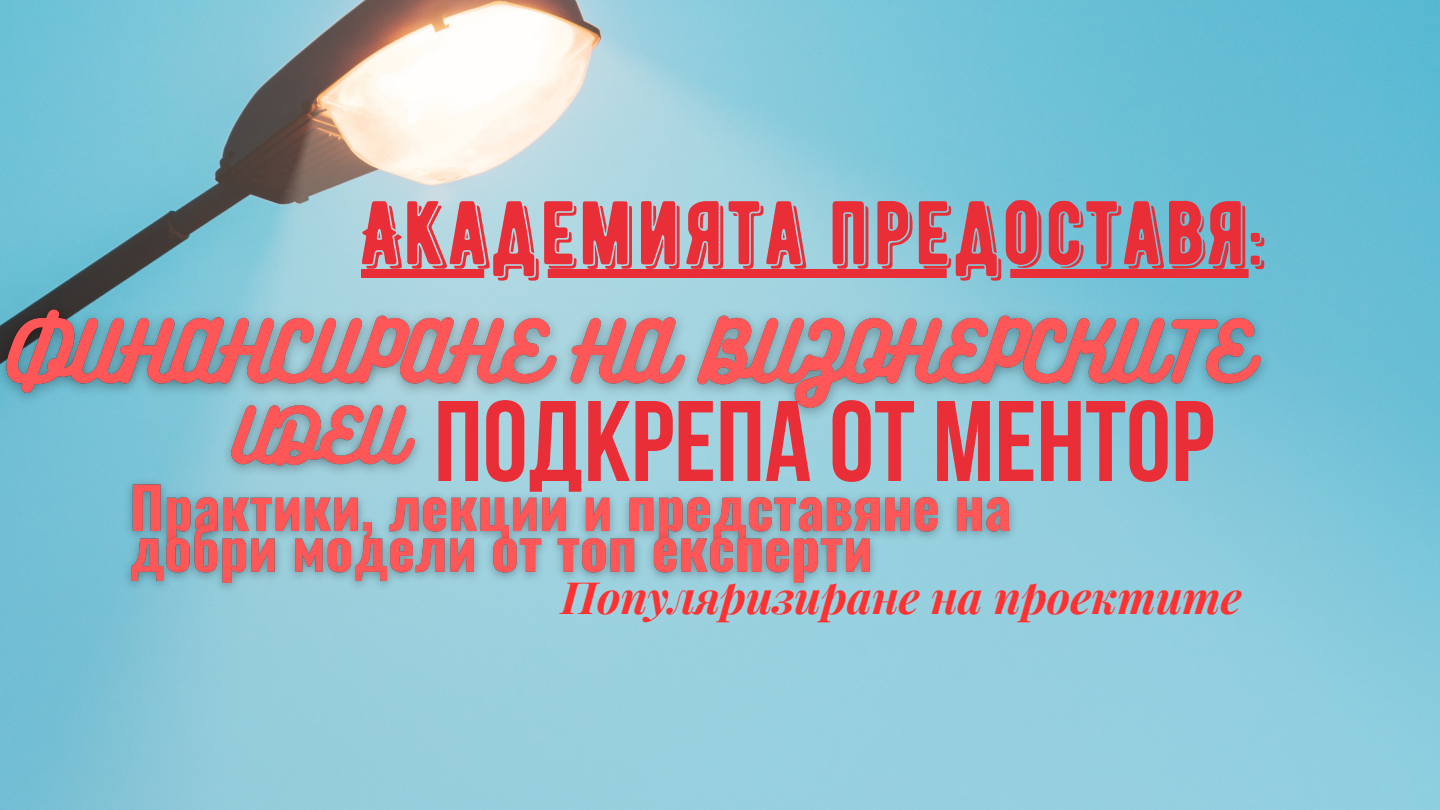
<style>
.page{position:relative;width:1440px;height:810px;background:#fff}
.page>*{position:absolute;margin:0;border:0;box-sizing:border-box;transform-origin:0 0}
.t1{font:700 114.3px "Bebas Neue";color:#e92e37}
.t2{font:90px "BERNIER Shade";color:#e92e37}
.t3{font:italic 700 44.5px "Playfair Display";color:#ff3131}
</style>
<div class="page">
<img style="left:0;top:0;width:1440px;height:810px">
<img style="left:0;top:288px;width:1352px;height:141px">
<svg style="left:361px;top:269px;width:904px;height:9px;background:#db4751"></svg>
<img style="left:116px;top:450px;width:909px;height:155px">
<img style="left:215px;top:379px;width:218px;height:113px">
<h2 class="t2" style="left:361px;top:179px;width:906px">Академията предоставя:</h2>
<h1 class="t1" style="left:434px;top:395px;width:782px">ПОДКРЕПА ОТ МЕНТОР</h1>
<p class="t3" style="left:561px;top:566px;width:682px">Популяризиране на проектите</p>
</div>
